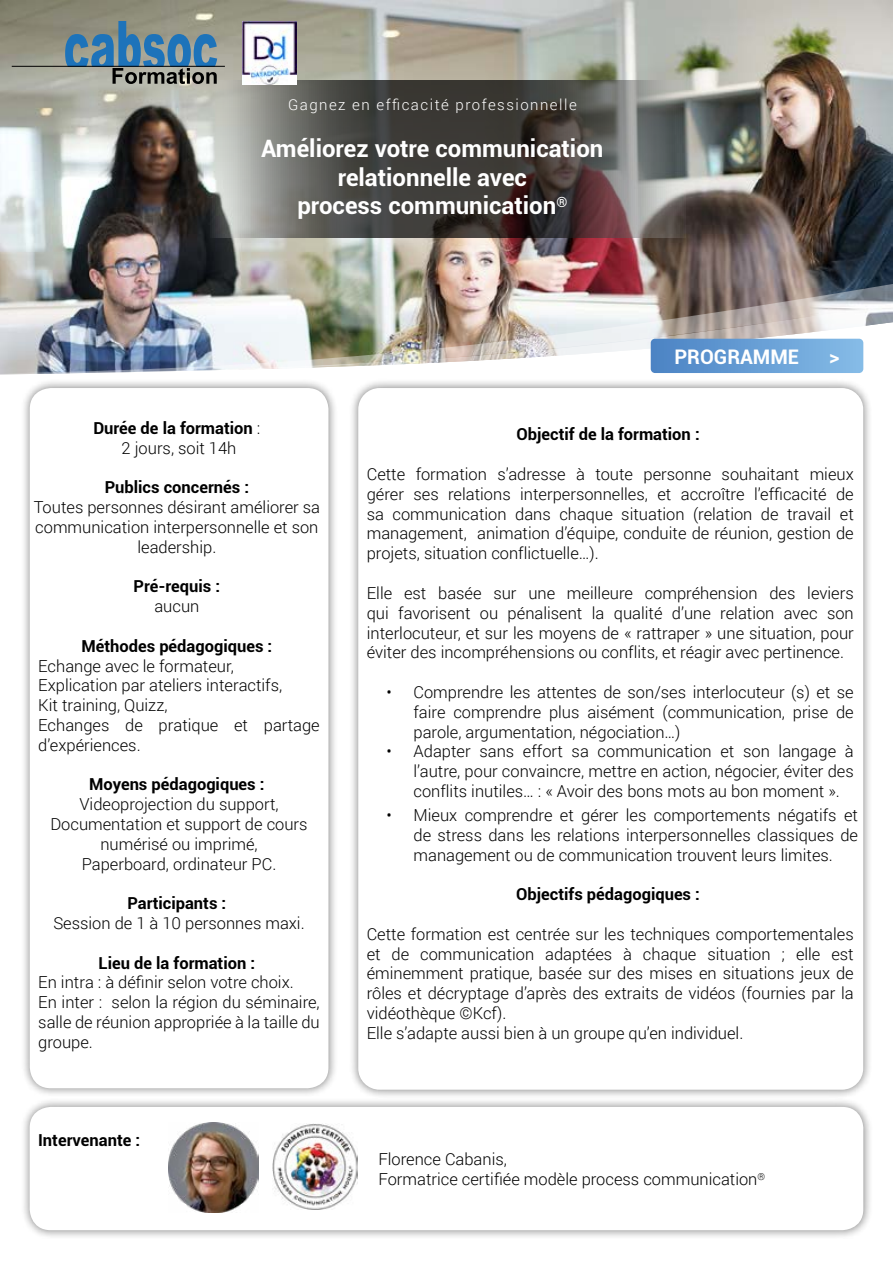
<style>
.page{position:relative;width:893px;height:1263px;background:#fff}
.page>*{position:absolute;margin:0;border:0;box-sizing:border-box;transform-origin:0 0}
.t1{font:700 24px/28.8px "Roboto";color:#fff;text-align:center}
.t2{font:700 20.1px "Roboto";color:#fff}
.t3{font:300 16.5px/19.8px "Roboto";color:#000;text-align:justify}
.t4{font:700 16.5px/19.8px "Roboto";color:#000;text-align:center}
.t5{font:300 15px "Roboto";letter-spacing:.1em;color:#fff}
.s1{font-weight:300}
</style>
<div class="page">
<img style="left:0;top:0;width:893px;height:284px">
<img style="left:0;top:284px;width:893px;height:90px">
<svg style="left:208px;top:80px;width:477px;height:157px;background:#5f5c59"></svg>
<svg style="left:651px;top:339px;width:212px;height:34px;background:#689fd5"></svg>
<hr style="left:12px;top:66px;width:213px;height:1px;background:#000">
<svg style="left:65px;top:21px;width:152px;height:63px;background:#6a8593"></svg>
<img style="left:242px;top:21px;width:54px;height:63px">
<div style="left:349px;top:378px;width:523px;height:722px;background:#000;opacity:.5"></div>
<div style="left:358px;top:388px;width:505px;height:702px;background:#fff;border-radius:21px"></div>
<div style="left:20px;top:379px;width:318px;height:719px;background:#000;opacity:.5"></div>
<div style="left:30px;top:388px;width:298px;height:700px;background:#fff;border-radius:21px"></div>
<div style="left:20px;top:1098px;width:853px;height:141px;background:#000;opacity:.5"></div>
<div style="left:30px;top:1107px;width:833px;height:123px;background:#fff;border-radius:21px"></div>
<img style="left:169px;top:1123px;width:89px;height:89px">
<img style="left:273px;top:1124px;width:85px;height:85px">
<p class="t5" style="left:288px;top:94px;width:290px">Gagnez en efficacité professionnelle</p>
<h1 class="t1" style="left:261px;top:133px;width:344px">Améliorez votre communication relationnelle avec<br>process communication<sup>®</sup></h1>
<p class="t2" style="left:674px;top:343px;width:126px">PROGRAMME</p>
<p class="t2" style="left:829px;top:343px;width:12px">&gt;</p>
<p class="t4" style="left:93px;top:417px;width:168px">Durée de la formation <span class="s1">:<br>2 jours, soit 14h</span></p>
<p class="t4" style="left:105px;top:477px;width:146px">Publics concernés :</p>
<p class="t3" style="left:34px;top:497px;width:288px;text-align:center">Toutes personnes désirant améliorer sa communication interpersonnelle et son leadership.</p>
<p class="t4" style="left:134px;top:576px;width:88px">Pré-requis :</p>
<p class="t3" style="left:154px;top:596px;width:46px">aucun</p>
<p class="t4" style="left:81px;top:635px;width:192px">Méthodes pédagogiques :</p>
<p class="t3" style="left:38px;top:655px;width:283px;text-align:left">Echange avec le formateur,<br>Explication par ateliers interactifs,<br>Kit training, Quizz,<br>Echanges de pratique et partage d’expériences.</p>
<p class="t4" style="left:89px;top:774px;width:177px">Moyens pédagogiques :</p>
<p class="t3" style="left:50px;top:794px;width:259px;text-align:center">Videoprojection du support,<br>Documentation et support de cours numérisé ou imprimé,<br>Paperboard, ordinateur PC.</p>
<p class="t4" style="left:127px;top:893px;width:100px">Participants :</p>
<p class="t3" style="left:53px;top:913px;width:253px">Session de 1 à 10 personnes maxi.</p>
<p class="t4" style="left:99px;top:952px;width:158px">Lieu de la formation :</p>
<p class="t3" style="left:38px;top:972px;width:283px;text-align:left">En intra : à définir selon votre choix.<br>En inter : selon la région du séminaire, salle de réunion appropriée à la taille du groupe.</p>
<p class="t4" style="left:38px;top:1129px;width:104px">Intervenante :</p>
<p class="t4" style="left:516px;top:424px;width:185px">Objectif de la formation :</p>
<p class="t3" style="left:367px;top:464px;width:489px">Cette formation s’adresse à toute personne souhaitant mieux gérer ses relations interpersonnelles, et accroître l’efficacité de sa communication dans chaque situation (relation de travail et management, animation d’équipe, conduite de réunion, gestion de projets, situation conflictuelle…).</p>
<p class="t3" style="left:367px;top:583px;width:489px">Elle est basée sur une meilleure compréhension des leviers qui favorisent ou pénalisent la qualité d’une relation avec son interlocuteur, et sur les moyens de « rattraper » une situation, pour éviter des incompréhensions ou conflits, et réagir avec pertinence.</p>
<p class="t3" style="left:413px;top:682px;width:442px;text-indent:-27px">• Comprendre les attentes de son/ses interlocuteur (s) et se faire comprendre plus aisément (communication, prise de parole, argumentation, négociation…)</p>
<p class="t3" style="left:413px;top:741px;width:442px;text-indent:-27px">• Adapter sans effort sa communication et son langage à l’autre, pour convaincre, mettre en action, négocier, éviter des conflits inutiles… : « Avoir des bons mots au bon moment ».</p>
<p class="t3" style="left:413px;top:805px;width:446px;text-indent:-27px">• Mieux comprendre et gérer les comportements négatifs et de stress dans les relations interpersonnelles classiques de management ou de communication trouvent leurs limites.</p>
<p class="t4" style="left:516px;top:884px;width:185px">Objectifs pédagogiques :</p>
<p class="t3" style="left:367px;top:923px;width:488px;text-align:left">Cette formation est centrée sur les techniques comportementales et de communication adaptées à chaque situation ; elle est éminemment pratique, basée sur des mises en situations jeux de rôles et décryptage d’après des extraits de vidéos (fournies par la vidéothèque ©Kcf).<br>Elle s’adapte aussi bien à un groupe qu’en individuel.</p>
<p class="t3" style="left:378px;top:1149px;width:388px">Florence Cabanis,<br>Formatrice certifiée modèle process communication<sup>®</sup></p>
</div>
